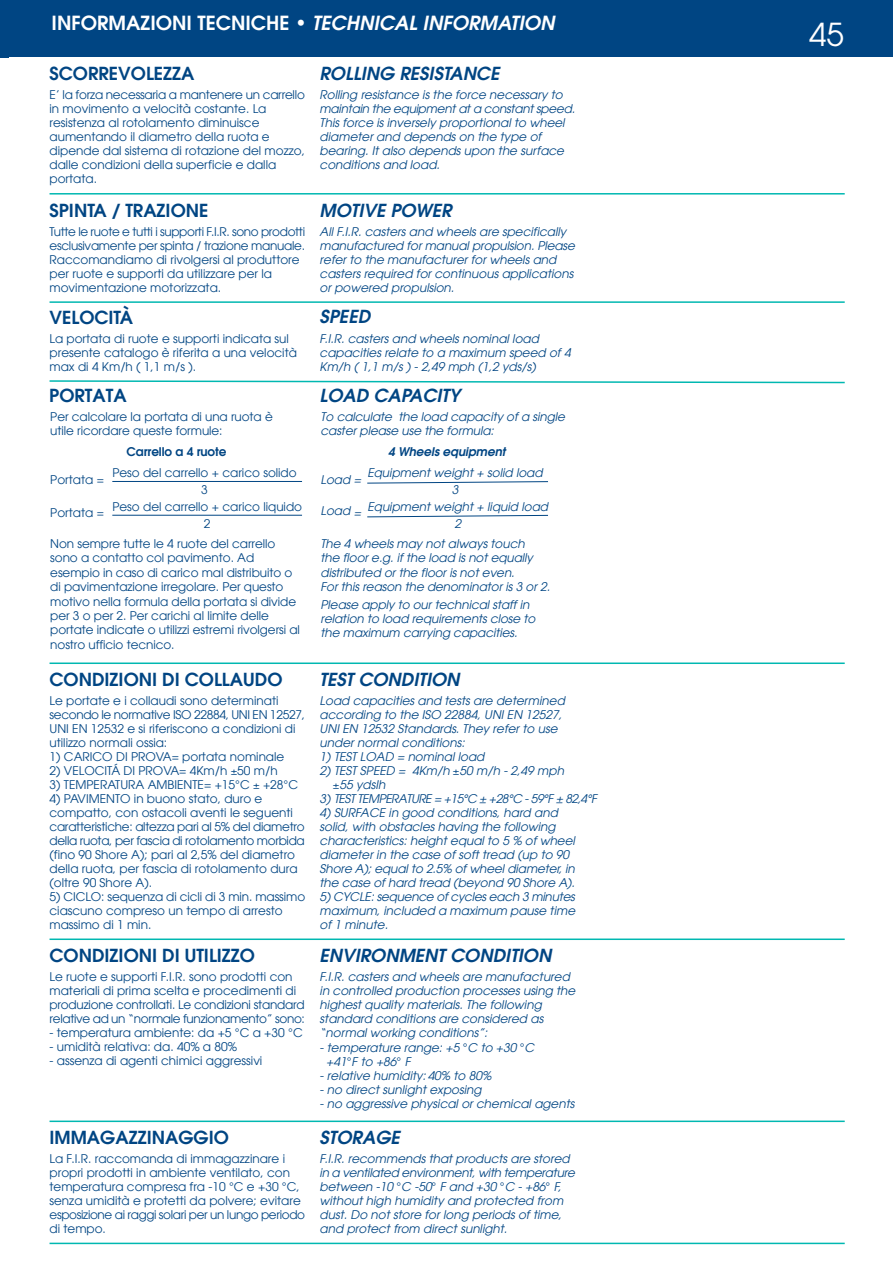
<style>
.page{position:relative;width:893px;height:1263px;background:#fff}
.page>*{position:absolute;margin:0;border:0;box-sizing:border-box;transform-origin:0 0}
.t1{font:31.5px "ITC Avant Garde Pro";color:#fff}
.t2{font:600 19.5px "Avant Garde";color:#fff}
.t3{font:600 18px "Avant Garde";color:#004583}
.t4{font:italic 600 18px "Avant Garde";color:#004583}
.t5{font:12px/14px "Avant Garde";color:#004583}
.t6{font:italic 12px/14px "Avant Garde";color:#004583}
.t7{font:italic 12px/14.4px "Avant Garde";letter-spacing:-.005em;color:#004583}
.t8{font:italic 600 12px "Avant Garde";letter-spacing:-.005em;color:#004583}
.t9{font:600 12px "Avant Garde";letter-spacing:-.005em;color:#004583}
.s1{font-style:italic}
</style>
<div class="page">
<div style="left:0;top:0;width:893px;height:57px;background:#004583"></div>
<hr style="left:50px;top:1242px;width:795px;height:2px;background:#00b8b1">
<hr style="left:50px;top:1120px;width:795px;height:2px;background:#00b8b1">
<hr style="left:50px;top:938px;width:795px;height:2px;background:#00b8b1">
<svg style="left:49px;top:380px;width:796px;height:4px"></svg>
<hr style="left:50px;top:301px;width:795px;height:2px;background:#00b8b1">
<hr style="left:50px;top:193px;width:795px;height:2px;background:#00b8b1">
<hr style="left:50px;top:662px;width:795px;height:2px;background:#00b8b1">
<hr style="left:112px;top:481px;width:190px;height:1px;background:#004583">
<hr style="left:112px;top:515px;width:190px;height:1px;background:#004583">
<svg style="left:367px;top:481px;width:181px;height:3px"></svg>
<svg style="left:367px;top:515px;width:181px;height:3px"></svg>
<h2 class="t2" style="left:52px;top:15px;width:508px">INFORMAZIONI TECNICHE • <span class="s1">TECHNICAL INFORMATION</span></h2>
<h3 class="t3" style="left:50px;top:66px;width:147px">SCORREVOLEZZA</h3>
<p class="t5" style="left:50px;top:89px;width:257px">E’ la forza necessaria a mantenere un carrello in movimento a velocità costante. La resistenza al rotolamento diminuisce aumentando il diametro della ruota e dipende dal sistema di rotazione del mozzo, dalle condizioni della superficie e dalla portata.</p>
<h3 class="t4" style="left:320px;top:66px;width:185px">ROLLING RESISTANCE</h3>
<p class="t6" style="left:320px;top:89px;width:259px">Rolling resistance is the force necessary to maintain the equipment ata constant speed.<br>This force is inversely proportional to wheel diameter and depends on the type of bearing. It also depends upon the surface conditions and load.</p>
<h3 class="t3" style="left:50px;top:203px;width:160px">SPINTA / TRAZIONE</h3>
<p class="t5" style="left:50px;top:226px;width:257px">Tutte le ruote e tutti i supporti F.I.R. sono prodotti esclusivamente per spinta / trazione manuale.<br>Raccomandiamo di rivolgersi al produttore per ruote e supporti da utilizzare per la movimentazione motorizzata.</p>
<h3 class="t3" style="left:50px;top:310px;width:85px">VELOCITÀ</h3>
<p class="t5" style="left:50px;top:333px;width:249px">La portata di ruote e supporti indicata sul presente catalogo è riferita a una velocità max di 4 Km/h ( 1,1 m/s ).</p>
<h3 class="t3" style="left:49px;top:389px;width:79px">PORTATA</h3>
<p class="t5" style="left:50px;top:411px;width:224px;line-height:14.4px">Per calcolare la portata di una ruota è utile ricordare queste formule:</p>
<p class="t9" style="left:127px;top:447px;width:101px">Carrello a 4 ruote</p>
<p class="t5" style="left:50px;top:474px;width:55px">Portata =</p>
<p class="t5" style="left:50px;top:507px;width:55px">Portata =</p>
<p class="t5" style="left:50px;top:538px;width:251px;line-height:14.4px">Non sempre tutte le 4 ruote del carrello sono a contatto col pavimento. Ad esempio in caso di carico mal distribuito o di pavimentazione irregolare. Per questo motivo nella formula della portata si divide per 3 o per 2. Per carichi al limite delle portate indicate o utilizzi estremi rivolgersi al nostro ufficio tecnico.</p>
<p class="t5" style="left:112px;top:466px;width:191px;line-height:16.8px;text-align:center">Peso del carrello + carico solido<br>3<br>Peso del carrello + carico liquido<br>2</p>
<h3 class="t3" style="left:50px;top:672px;width:234px">CONDIZIONI DI COLLAUDO</h3>
<p class="t5" style="left:50px;top:695px;width:257px">Le portate e i collaudi sono determinati secondo le normative ISO 22884, UNI EN 12527, UNI EN 12532 e si riferiscono a condizioni di utilizzo normali ossia:</p>
<p class="t5" style="left:50px;top:751px;width:236px">1) CARICO DI PROVA= portata nominale</p>
<p class="t5" style="left:50px;top:765px;width:230px">2) VELOCITÁ DI PROVA= 4Km/h 50 m/h</p>
<p class="t5" style="left:50px;top:779px;width:250px">3) TEMPERATURA AMBIENTE= +15 C +28 C</p>
<p class="t5" style="left:50px;top:793px;width:257px">4) PAVIMENTO in buono stato, duro e compatto, con ostacoli aventi le seguenti caratteristiche: altezza pari al 5% del diametro della ruota, per fascia di rotolamento morbida (fino 90 Shore A); pari al 2,5% del diametro della ruota, per fascia di rotolamento dura (oltre 90 Shore A).</p>
<p class="t5" style="left:50px;top:891px;width:257px">5) CICLO: sequenza di cicli di 3 min. massimo ciascuno compreso un tempo di arresto massimo di 1 min.</p>
<h3 class="t3" style="left:50px;top:949px;width:207px">CONDIZIONI DI UTILIZZO</h3>
<p class="t5" style="left:50px;top:971px;width:257px">Le ruote e supporti F.I.R. sono prodotti con materiali di prima scelta e procedimenti di produzione controllati. Le condizioni standard relative ad un “normale funzionamento” sono:</p>
<p class="t5" style="left:50px;top:1027px;width:255px">- temperatura ambiente: da +5 C a +30 C</p>
<p class="t5" style="left:50px;top:1041px;width:189px">- umidità relativa: da. 40% a 80%</p>
<p class="t5" style="left:50px;top:1055px;width:214px">- assenza di agenti chimici aggressivi</p>
<h3 class="t3" style="left:50px;top:1131px;width:181px">IMMAGAZZINAGGIO</h3>
<p class="t5" style="left:50px;top:1153px;width:257px">La F.I.R. raccomanda di immagazzinare i propri prodotti in ambiente ventilato, con temperatura compresa fra -10 C e +30 C, senza umidità e protetti da polvere; evitare esposizione ai raggi solari per un lungo periodo di tempo.</p>
<h3 class="t4" style="left:320px;top:203px;width:137px">MOTIVE POWER</h3>
<p class="t6" style="left:320px;top:226px;width:259px">All F.I.R. casters and wheels are specifically manufactured for manual propulsion. Please refer to the manufacturer for wheels and casters required for continuous applications or powered propulsion.</p>
<h3 class="t4" style="left:320px;top:310px;width:56px">SPEED</h3>
<p class="t6" style="left:320px;top:333px;width:255px">F.I.R. casters and wheels nominal load capacities relate to a maximum speed of 4<br>Km/h ( 1,1 m/s ) - 2,49 mph (1,2 yds/s)</p>
<h3 class="t4" style="left:320px;top:389px;width:142px">LOAD CAPACITY</h3>
<p class="t7" style="left:321px;top:411px;width:246px">To calculate the load capacity of a single caster please use the formula:</p>
<p class="t8" style="left:388px;top:447px;width:119px">4 Wheels equipment</p>
<p class="t7" style="left:321px;top:473px;width:42px">Load =</p>
<p class="t7" style="left:321px;top:505px;width:42px">Load =</p>
<p class="t7" style="left:321px;top:538px;width:231px">The 4 wheels may not always touch<br>the floor e.g. if the load is not equally distributed or the floor is not even.<br>For this reason the denominator is 3 or 2.</p>
<p class="t7" style="left:321px;top:598px;width:216px">Please apply to our technical staff in relation to load requirements close to the maximum carrying capacities.</p>
<p class="t6" style="left:367px;top:466px;width:184px;line-height:16.8px;text-align:center">Equipment weight + solid load<br>3<br>Equipment weight + liquid load<br>2</p>
<h3 class="t4" style="left:320px;top:672px;width:145px">TEST CONDITION</h3>
<p class="t6" style="left:320px;top:695px;width:249px">Load capacities and tests are determined according to the ISO 22884, UNI EN 12527, UNI EN 12532 Standards. They refer to use under normal conditions:</p>
<p class="t6" style="left:320px;top:751px;width:168px">1) TEST LOAD = nominal load</p>
<p class="t6" style="left:339px;top:765px;width:228px;text-indent:-20px">2) TEST SPEED = 4Km/h 50 m/h - 2,49 mph<br>55 ydsIh</p>
<p class="t6" style="left:320px;top:793px;width:281px">3) TEST TEMPERATURE = +15°C ± +28°C -59°F ± 82,4°F</p>
<p class="t6" style="left:320px;top:807px;width:259px">4) SURFACE in good conditions, hard and solid, with obstacles having the following characteristics: height equal to 5 % of wheel diameter in the case of soft tread (up to 90<br>Shore A); equal to 2.5% of wheel diameter, in the case of hard tread (beyond 90 Shore A).</p>
<p class="t6" style="left:320px;top:891px;width:259px;text-align:justify">5) CYCLE: sequence of cycles each 3 minutes maximum, included a maximum pause time of 1 minute.</p>
<h3 class="t4" style="left:320px;top:948px;width:237px">ENVIRONMENT CONDITION</h3>
<p class="t6" style="left:320px;top:971px;width:259px">F.I.R. casters and wheels are manufactured in controlled production processes using the highest quality materials. The following standard conditions are considered as “normal working conditions”:</p>
<p class="t6" style="left:326px;top:1042px;width:212px;text-indent:-7px">- temperature range: +5 C to +30 C +41 F to +86 F</p>
<p class="t6" style="left:320px;top:1070px;width:175px">- relative humidity: 40% to 80%</p>
<p class="t6" style="left:320px;top:1084px;width:166px">- no direct sunlight exposing</p>
<p class="t6" style="left:320px;top:1098px;width:259px">- no aggressive physical or chemical agents</p>
<h3 class="t4" style="left:320px;top:1131px;width:85px">STORAGE</h3>
<p class="t6" style="left:320px;top:1153px;width:259px">F.I.R. recommends that products are stored in a ventilated environment, with temperature between -10 C -50 F and +30 C - +86 F, without high humidity and protected from dust. Do not store for long periods of time, and protect from direct sunlight.</p>
<h1 class="t1" style="left:809px;top:15px;width:36px">45</h1>
</div>
